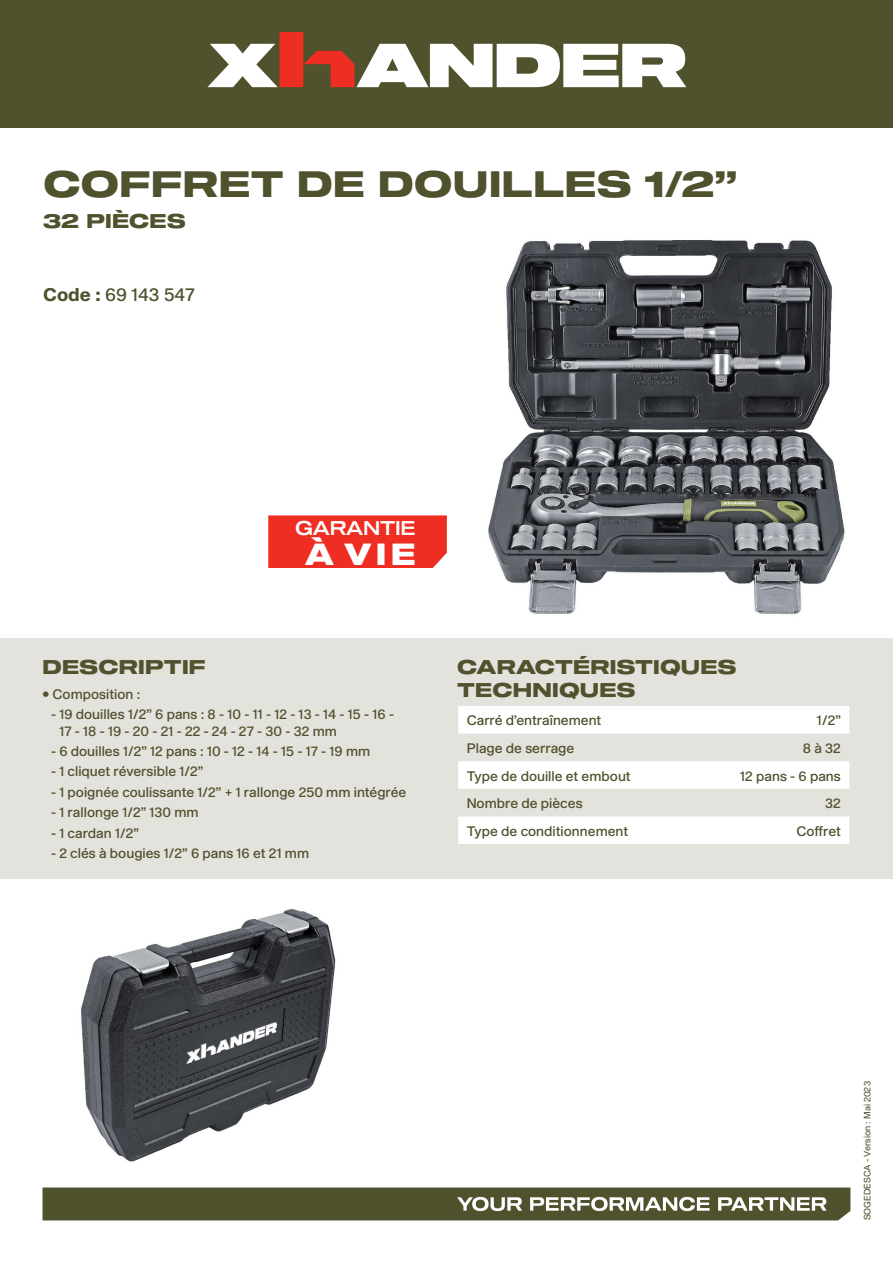
<style>
.page{position:relative;width:893px;height:1263px;background:#fff}
.page>*{position:absolute;margin:0;border:0;box-sizing:border-box;transform-origin:0 0}
.NOM_PRODUIT{font:36px "Shapiro 75 Heavy Extd";letter-spacing:.01em;color:#50512d}
.t1{font:30px "Shapiro 85 Super Heavy Wide";color:#fff}
.SsTitre{font:19.5px/22.5px "Shapiro 75 Heavy Extd";letter-spacing:.01em;color:#50512d}
.t2{font:19.5px "Shapiro 55 Middle Wide";letter-spacing:-.015em;color:#fff}
.Code_Norme{font:18px "Shapiro 55 Middle";color:#50512d}
.Txt_courant{font:13.5px/16.2px "Shapiro 55 Middle";color:#50512d}
.Txt_courant-2{font:9px "Shapiro 45 Welter";color:#50512d}
.s1{font-family:"Shapiro 75";font-weight:800}
</style>
<div class="page">
<svg style="left:43px;top:1187px;width:807px;height:33px;background:#636444"></svg>
<div style="left:0;top:0;width:893px;height:128px;background:#50512d"></div>
<svg style="left:207px;top:32px;width:479px;height:55px"></svg>
<div style="left:0;top:638px;width:893px;height:240px;background:#e3e2dc"></div>
<svg style="left:458px;top:706px;width:391px;height:83px"></svg>
<div style="left:458px;top:816px;width:391px;height:28px;background:#fff"></div>
<div style="left:268px;top:515px;width:179px;height:53px;background:#ee2e22"></div>
<img style="left:488px;top:240px;width:357px;height:375px">
<img style="left:81px;top:909px;width:255px;height:253px">
<p class="NOM_PRODUIT" style="left:43px;top:159px;width:695px">COFFRET DE DOUILLES 1/2“</p>
<p class="SsTitre" style="left:43px;top:211px;width:144px">32 PIÈCES</p>
<p class="Code_Norme" style="left:43px;top:281px;width:153px"><span class="s1">Code :</span> 69 143 547</p>
<p class="t2" style="left:295px;top:514px;width:122px">GARANTIE</p>
<p class="t1" style="left:305px;top:532px;width:112px">À V EI</p>
<p class="SsTitre" style="left:43px;top:657px;width:165px">DESCRIPTIF</p>
<p class="Txt_courant" style="left:43px;top:686px;width:99px">• Composition :</p>
<p class="Txt_courant" style="left:59px;top:707px;width:336px;text-indent:-8px">- 19 douilles 1/2” 6 pans 8: - 10 - 11 - 12 - 13 - 14 - 15 - 16 -<br>17 - 18 - 19 - 20 - 21 - 22 - 24 - 27 - 30 - 32 mm</p>
<p class="Txt_courant" style="left:51px;top:744px;width:321px">6- douilles 1/2” 12 pans : 10 - 12 - 14 - 15 - 17 - 19 mm</p>
<p class="Txt_courant" style="left:51px;top:764px;width:154px">1- cliquet réversible 1/2“</p>
<p class="Txt_courant" style="left:51px;top:784px;width:357px">1- poignée coulissante 1/2” 1+ rallonge 250 mm intégrée</p>
<p class="Txt_courant" style="left:51px;top:805px;width:149px">1- rallonge 1/2” 130 mm</p>
<p class="Txt_courant" style="left:51px;top:825px;width:89px">1- cardan 1/2“</p>
<p class="Txt_courant" style="left:51px;top:846px;width:260px">2- clés à bougies 1/2” 6 pans 16 et 21 mm</p>
<p class="SsTitre" style="left:457px;top:657px;width:281px">CARACTÉRISTIQUES<br>TECHNIQUES</p>
<p class="Txt_courant" style="left:467px;top:713px;width:136px">Carré d’entraînement</p>
<p class="Txt_courant" style="left:467px;top:741px;width:109px">Plage de serrage</p>
<p class="Txt_courant" style="left:817px;top:713px;width:25px">1/2“</p>
<p class="Txt_courant" style="left:803px;top:741px;width:40px">8à32</p>
<p class="Txt_courant" style="left:467px;top:768px;width:166px">Type de douille et embout</p>
<p class="Txt_courant" style="left:740px;top:768px;width:102px">12 pans 6- pans</p>
<p class="Txt_courant" style="left:467px;top:796px;width:117px">Nombre de pièces</p>
<p class="Txt_courant" style="left:825px;top:796px;width:17px">32</p>
<p class="Txt_courant" style="left:467px;top:823px;width:163px">Type de conditionnement</p>
<p class="Txt_courant" style="left:796px;top:823px;width:46px">Coffret</p>
<p class="Txt_courant-2" style="left:861px;top:1220px;width:141px;rotate:-90deg">SOGEDESCA - Version : Mai 2023</p>
</div>
